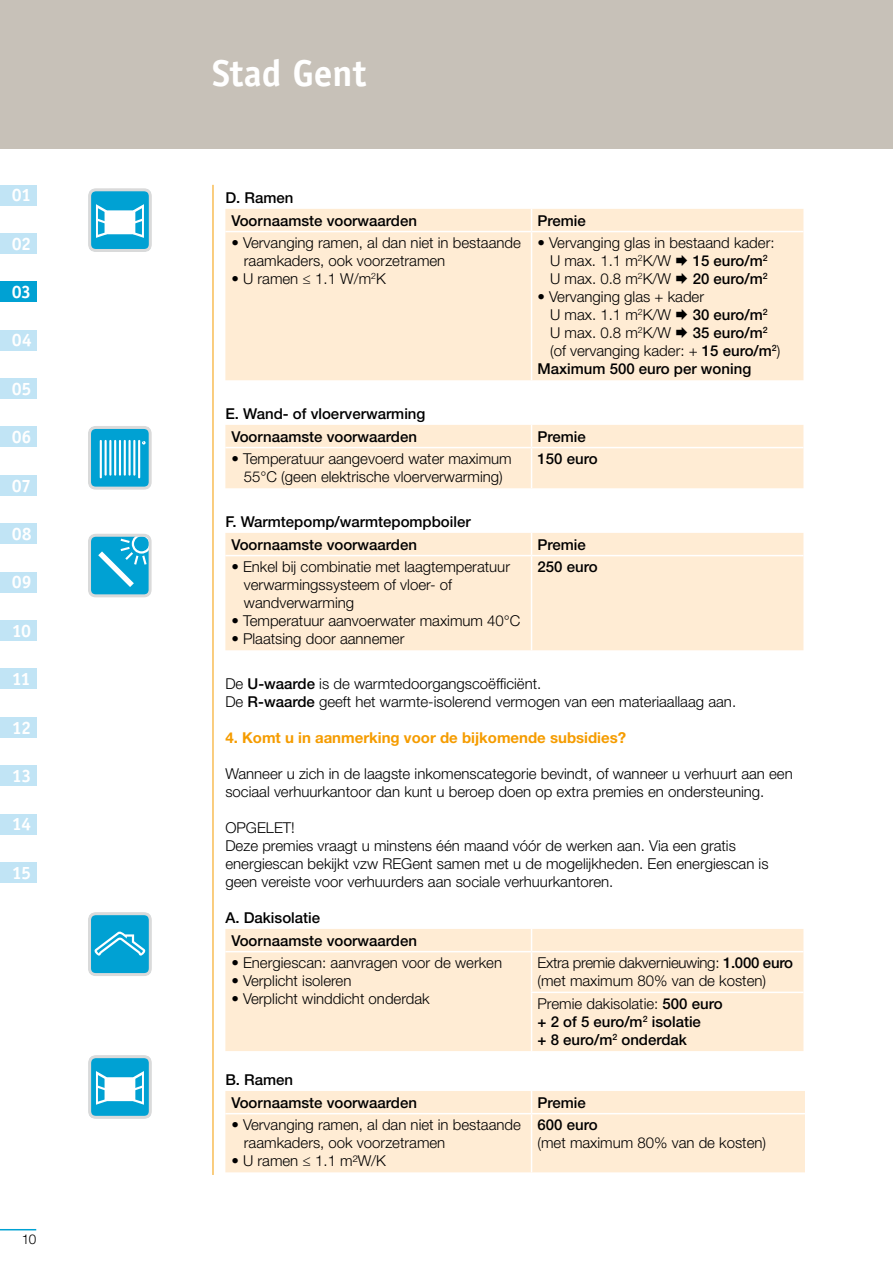
<style>
.page{position:relative;width:893px;height:1263px;background:#fff}
.page>*{position:absolute;margin:0;border:0;box-sizing:border-box;transform-origin:0 0}
.t1{font:700 37.5px "Officina Sans Std";letter-spacing:-.005em;color:#fff}
.t2{font:700 18px "Officina Sans Std";letter-spacing:-.025em;color:#fff}
.t3{font:300 15px/18px "Helvetica Neue LT Std";color:#000}
.t4{font:500 15px/22.6px "Helvetica Neue LT Std";color:#000}
.t5{font:300 15px/18px "Helvetica Neue LT Std";letter-spacing:-.02em;color:#000}
.t6{font:700 15px "Helvetica Neue LT Std";color:#f59c00}
.t7{font:300 13.5px "Helvetica Neue LT Std";color:#000}
.s1{font-weight:500}
.s2{font-weight:300}
</style>
<div class="page">
<div style="left:0;top:0;width:893px;height:149px;background:#c7c1b8"></div>
<hr style="left:0;top:1229px;width:36px;height:1px;background:#00a1d3">
<div style="left:225px;top:209px;width:578px;height:171px;background:#ffecd4"></div>
<svg style="left:531px;top:209px;width:1px;height:22px"></svg>
<hr style="left:225px;top:231px;width:306px;height:1px;background:#fff">
<hr style="left:531px;top:231px;width:272px;height:1px;background:#fff">
<hr style="left:531px;top:232px;width:1px;height:148px;background:#fff">
<div style="left:225px;top:425px;width:578px;height:63px;background:#ffecd4"></div>
<hr style="left:225px;top:447px;width:306px;height:1px;background:#fff">
<hr style="left:531px;top:447px;width:272px;height:1px;background:#fff">
<hr style="left:531px;top:448px;width:1px;height:40px;background:#fff">
<div style="left:225px;top:533px;width:578px;height:117px;background:#ffecd4"></div>
<svg style="left:531px;top:533px;width:1px;height:22px"></svg>
<hr style="left:225px;top:555px;width:306px;height:1px;background:#fff">
<hr style="left:531px;top:555px;width:272px;height:1px;background:#fff">
<hr style="left:531px;top:556px;width:1px;height:94px;background:#fff">
<div style="left:225px;top:929px;width:578px;height:122px;background:#ffecd4"></div>
<svg style="left:531px;top:929px;width:1px;height:22px"></svg>
<hr style="left:225px;top:951px;width:306px;height:1px;background:#fff">
<hr style="left:531px;top:951px;width:272px;height:1px;background:#fff">
<hr style="left:531px;top:952px;width:1px;height:39px;background:#fff">
<hr style="left:531px;top:993px;width:1px;height:58px;background:#fff">
<hr style="left:531px;top:991px;width:272px;height:2px;background:#fff">
<div style="left:225px;top:1091px;width:580px;height:81px;background:#ffecd4"></div>
<svg style="left:531px;top:1091px;width:1px;height:22px"></svg>
<hr style="left:225px;top:1113px;width:306px;height:1px;background:#fff">
<hr style="left:531px;top:1113px;width:274px;height:1px;background:#fff">
<hr style="left:531px;top:1114px;width:1px;height:58px;background:#fff">
<hr style="left:213px;top:185px;width:1px;height:990px;background:#f59c00">
<div style="left:0;top:185px;width:36px;height:20px;background:#c1e4f5"></div>
<div style="left:0;top:572px;width:36px;height:20px;background:#c1e4f5"></div>
<div style="left:0;top:378px;width:36px;height:21px;background:#c1e4f5"></div>
<div style="left:0;top:765px;width:36px;height:21px;background:#c1e4f5"></div>
<div style="left:0;top:233px;width:36px;height:21px;background:#c1e4f5"></div>
<div style="left:0;top:620px;width:36px;height:21px;background:#c1e4f5"></div>
<div style="left:0;top:427px;width:36px;height:20px;background:#c1e4f5"></div>
<div style="left:0;top:814px;width:36px;height:20px;background:#c1e4f5"></div>
<div style="left:0;top:282px;width:36px;height:20px;background:#00a1d3"></div>
<div style="left:0;top:669px;width:36px;height:20px;background:#c1e4f5"></div>
<div style="left:0;top:475px;width:36px;height:21px;background:#c1e4f5"></div>
<div style="left:0;top:862px;width:36px;height:21px;background:#c1e4f5"></div>
<div style="left:0;top:330px;width:36px;height:20px;background:#c1e4f5"></div>
<div style="left:0;top:717px;width:36px;height:20px;background:#c1e4f5"></div>
<div style="left:0;top:523px;width:36px;height:21px;background:#c1e4f5"></div>
<svg style="left:88px;top:912px;width:64px;height:64px;background:#3bb2d7"></svg>
<svg style="left:88px;top:188px;width:64px;height:64px"></svg>
<svg style="left:88px;top:1055px;width:64px;height:64px"></svg>
<svg style="left:88px;top:426px;width:64px;height:64px;background:#56bcdc"></svg>
<svg style="left:139px;top:435px;width:5px;height:8px"></svg>
<svg style="left:88px;top:534px;width:64px;height:64px;background:#44b6d9"></svg>
<svg style="left:676px;top:255px;width:11px;height:11px"></svg>
<svg style="left:676px;top:273px;width:11px;height:11px"></svg>
<svg style="left:676px;top:309px;width:11px;height:11px"></svg>
<svg style="left:676px;top:327px;width:11px;height:11px"></svg>
<p class="t2" style="left:12px;top:184px;width:21px">01</p>
<p class="t2" style="left:12px;top:232px;width:21px">02</p>
<p class="t2" style="left:12px;top:281px;width:21px">03</p>
<p class="t2" style="left:12px;top:329px;width:22px">04</p>
<p class="t2" style="left:12px;top:377px;width:21px">05</p>
<p class="t2" style="left:12px;top:426px;width:21px">06</p>
<p class="t2" style="left:12px;top:474px;width:21px">07</p>
<p class="t2" style="left:12px;top:523px;width:22px">08</p>
<p class="t2" style="left:12px;top:571px;width:21px">09</p>
<p class="t2" style="left:12px;top:619px;width:21px">10</p>
<p class="t2" style="left:12px;top:668px;width:20px">11</p>
<p class="t2" style="left:12px;top:716px;width:21px">12</p>
<p class="t2" style="left:12px;top:764px;width:21px">13</p>
<p class="t2" style="left:12px;top:813px;width:21px">14</p>
<p class="t2" style="left:12px;top:861px;width:21px">15</p>
<p class="t7" style="left:22px;top:1231px;width:16px">10</p>
<h1 class="t1" style="left:212px;top:50px;width:155px">Stad Gent</h1>
<p class="t4" style="left:231px;top:186px;width:187px;text-indent:-6px">D. Ramen<br>Voornaamste voorwaarden</p>
<p class="t3" style="left:244px;top:234px;width:279px;text-indent:-13px">• Vervanging ramen, al dan niet in bestaande raamkaders, ook voorzetramen</p>
<p class="t3" style="left:231px;top:270px;width:156px">• U ramen ≤ 1.1 W/m<sup>2</sup>K</p>
<p class="t4" style="left:225px;top:402px;width:202px;text-align:center">E. Wand- of vloerverwarming<br>Voornaamste voorwaarden</p>
<p class="t4" style="left:537px;top:209px;width:50px">Premie</p>
<p class="t3" style="left:550px;top:234px;width:226px;text-indent:-13px">• Vervanging glas in bestaand kader:<br>U max. 1.1 m<sup>2</sup>K/W</p>
<p class="t4" style="left:693px;top:249px;width:76px">15 euro/m<sup>2</sup></p>
<p class="t3" style="left:550px;top:270px;width:122px">U max. 0.8 m<sup>2</sup>K/W</p>
<p class="t4" style="left:693px;top:267px;width:76px">20 euro/m<sup>2</sup></p>
<p class="t3" style="left:550px;top:288px;width:156px;text-indent:-13px">• Vervanging glas + kader<br>U max. 1.1 m<sup>2</sup>K/W</p>
<p class="t4" style="left:693px;top:303px;width:76px">30 euro/m<sup>2</sup></p>
<p class="t3" style="left:550px;top:324px;width:122px">U max. 0.8 m<sup>2</sup>K/W</p>
<p class="t4" style="left:693px;top:321px;width:76px">35 euro/m<sup>2</sup></p>
<p class="t3" style="left:550px;top:342px;width:232px">(of vervanging kader: + <span class="s1">15 euro/m</span><sup>2</sup>)</p>
<p class="t4" style="left:537px;top:357px;width:215px">Maximum 500 euro per woning</p>
<p class="t4" style="left:537px;top:425px;width:50px">Premie</p>
<p class="t3" style="left:231px;top:450px;width:282px;text-align:center">• Temperatuur aangevoerd water maximum<br>55°C (geen elektrische vloerverwarming)</p>
<p class="t4" style="left:537px;top:447px;width:62px">150 euro</p>
<p class="t4" style="left:231px;top:510px;width:241px;text-indent:-6px">F. Warmtepomp/warmtepompboiler<br>Voornaamste voorwaarden</p>
<p class="t4" style="left:537px;top:533px;width:50px">Premie</p>
<p class="t3" style="left:244px;top:558px;width:268px;text-indent:-13px">• Enkel bij combinatie met laagtemperatuur verwarmingssysteem of vloer- of wandverwarming</p>
<p class="t3" style="left:231px;top:612px;width:291px">• Temperatuur aanvoerwater maximum 40°C</p>
<p class="t3" style="left:231px;top:630px;width:175px">• Plaatsing door aannemer</p>
<p class="t4" style="left:537px;top:555px;width:62px">250 euro</p>
<p class="t3" style="left:225px;top:674px;width:512px">De <span class="s1">U-waarde</span> is de warmtedoorgangscoëfficiënt.<br>De <span class="s1">R-waarde</span> geeft het warmte-isolerend vermogen van een materiaallaag aan.</p>
<p class="t6" style="left:225px;top:728px;width:402px">4. Komt u in aanmerking voor de bijkomende subsidies?</p>
<p class="t3" style="left:225px;top:764px;width:569px">Wanneer u zich in de laagste inkomenscategorie bevindt, of wanneer u verhuurt aan een sociaal verhuurkantoor dan kunt u beroep doen op extra premies en ondersteuning.</p>
<p class="t3" style="left:225px;top:818px;width:545px">OPGELET!<br>Deze premies vraagt u minstens één maand vóór de werken aan. Via een gratis energiescan bekijkt vzw REGent samen met u de mogelijkheden. Een energiescan is geen vereiste voor verhuurders aan sociale verhuurkantoren.</p>
<p class="t4" style="left:231px;top:906px;width:187px;text-indent:-6px">A. Dakisolatie<br>Voornaamste voorwaarden</p>
<p class="t3" style="left:231px;top:954px;width:272px">• Energiescan: aanvragen voor de werken</p>
<p class="t3" style="left:231px;top:972px;width:122px">• Verplicht isoleren</p>
<p class="t3" style="left:231px;top:990px;width:200px">• Verplicht winddicht onderdak</p>
<p class="t5" style="left:537px;top:954px;width:257px">Extra premie dakvernieuwing: <span class="s1">1.000 euro </span>(met maximum 80% van de kosten)</p>
<p class="t4" style="left:537px;top:994px;width:187px;line-height:18px"><span class="s2">Premie dakisolatie:</span> 500 euro + 2 of 5 euro/m<sup>2</sup> isolatie<br>+ 8 euro/m<sup>2</sup> onderdak</p>
<p class="t4" style="left:231px;top:1068px;width:187px;text-indent:-6px">B. Ramen<br>Voornaamste voorwaarden</p>
<p class="t3" style="left:244px;top:1116px;width:279px;text-indent:-13px">• Vervanging ramen, al dan niet in bestaande raamkaders, ook voorzetramen</p>
<p class="t3" style="left:231px;top:1152px;width:156px">• U ramen ≤ 1.1 m²W/K</p>
<p class="t4" style="left:537px;top:1091px;width:50px">Premie</p>
<p class="t4" style="left:537px;top:1113px;width:62px">600 euro</p>
<p class="t3" style="left:537px;top:1134px;width:230px">(met maximum 80% van de kosten)</p>
</div>
